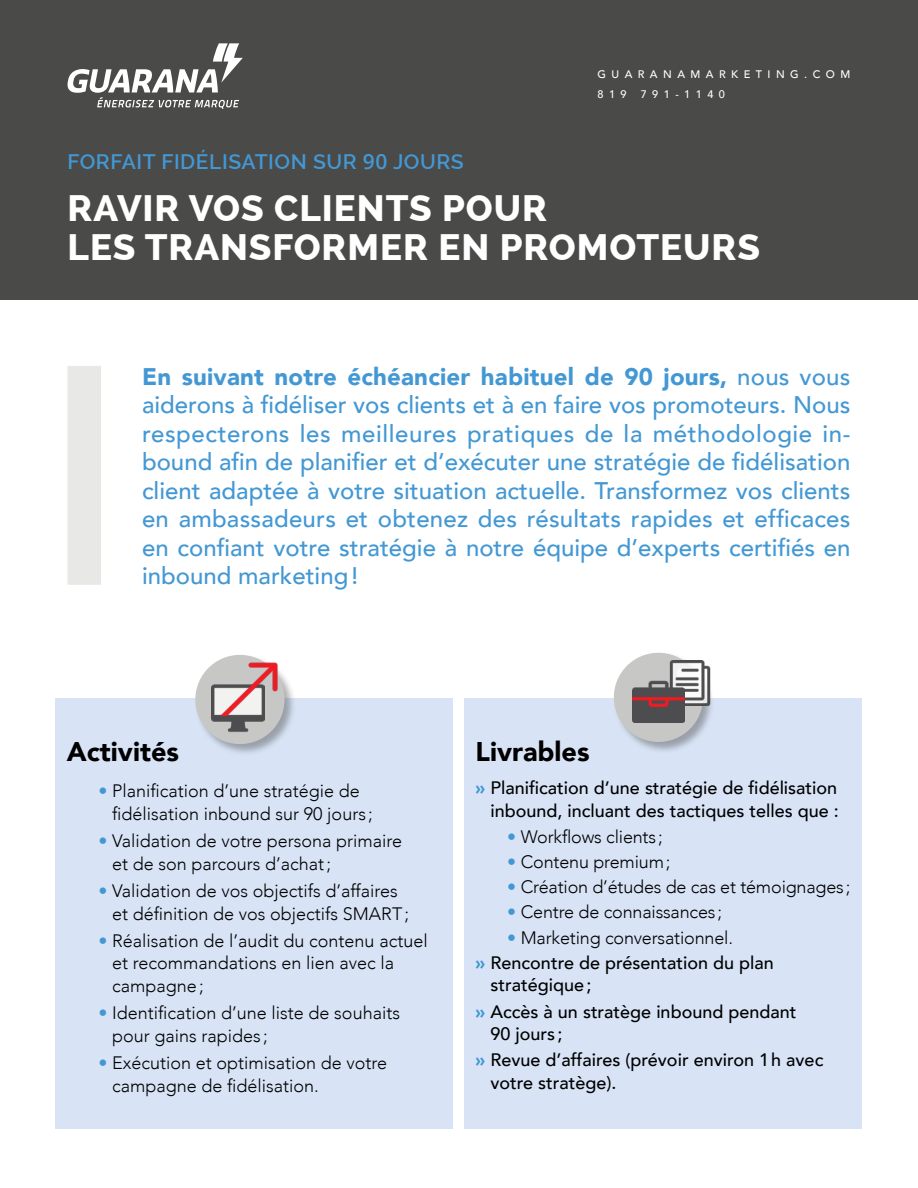
<style>
.page{position:relative;width:918px;height:1188px;background:#fff}
.page>*{position:absolute;margin:0;border:0;box-sizing:border-box;transform-origin:0 0}
.t1{font:800 36.75px/39px "Raleway";letter-spacing:.025em;color:#fff}
.t2{font:900 27px "Avenir";color:#000}
.t3{font:500 24px/28.5px "Avenir";color:#4398d4;text-align:justify}
.t4{font:600 21px "Raleway";letter-spacing:.025em;color:#4398d4}
.t5{font:300 18px/22.5px "Avenir";color:#000}
.t6{font:500 18px/26.2px "Avenir";color:#000}
.t7{font:500 10.95px/20.1px "Avenir";letter-spacing:.5em;color:#fff}
.s1{font-family:"Open Sans"}
.s2{font-weight:900}
.s3{color:#4398d4}
.s4{font-weight:900;color:#4398d4}
.s5{font-weight:300;color:#4398d4}
.s6{font-weight:300}
</style>
<div class="page">
<div style="left:55px;top:698px;width:398px;height:431px;background:#d8e4f6"></div>
<div style="left:464px;top:698px;width:398px;height:431px;background:#d8e4f6"></div>
<div style="left:0;top:0;width:918px;height:300px;background:#4a4a49"></div>
<svg style="left:67px;top:43px;width:176px;height:66px"></svg>
<div style="left:67px;top:366px;width:34px;height:219px;background:#e8e8e7"></div>
<div style="left:194px;top:654px;width:103px;height:102px;background:#4a4a49;opacity:.44"></div>
<div style="left:195px;top:655px;width:90px;height:89px;background:#c7c7c6;border-radius:50%"></div>
<img style="left:211px;top:715px;width:53px;height:20px">
<img style="left:211px;top:654px;width:75px;height:61px">
<div style="left:613px;top:651px;width:102px;height:103px;background:#4a4a49;opacity:.44"></div>
<div style="left:614px;top:653px;width:89px;height:89px;background:#c7c7c6;border-radius:50%"></div>
<img style="left:669px;top:660px;width:43px;height:45px">
<img style="left:632px;top:671px;width:52px;height:52px">
<p class="t7" style="left:598px;top:63px;width:254px">GUARANAMARKETING.COM<br>819</p>
<p class="t7" style="left:641px;top:83px;width:86px">791-1140</p>
<p class="t4" style="left:68px;top:149px;width:398px">FORFAIT FIDÉLISATION SUR <span class="s1">90</span> JOURS</p>
<h1 class="t1" style="left:68px;top:189px;width:694px">RAVIR VOS CLIENTS POUR<br>LES TRANSFORMER EN PROMOTEURS</h1>
<p class="t3" style="left:142px;top:361px;width:710px"><span class="s2">En suivant notre échéancier habituel de 90 jours,</span> nous vous aiderons à fidéliser vos clients et à en faire vos promoteurs. Nous respecterons les meilleures pratiques de la méthodologie in&shy;bound afin de planifier et d’exécuter une stratégie de fidélisation client adaptée à votre situation actuelle. Transformez vos clients en ambassadeurs et obtenez des résultats rapides et efficaces en confiant votre stratégie à notre équipe d’experts certifiés en inbound marketing!</p>
<h2 class="t2" style="left:67px;top:729px;width:114px">Activités</h2>
<p class="t5" style="left:112px;top:780px;width:262px;text-indent:-14px"><span class="s3">•</span> Planification d’une stratégie de fidélisation inbound sur 90 jours ;</p>
<p class="t5" style="left:112px;top:830px;width:292px;text-indent:-14px"><span class="s3">•</span> Validation de votre persona primaire et de son parcours d’achat;</p>
<p class="t5" style="left:112px;top:880px;width:299px;text-indent:-14px"><span class="s3">•</span> Validation de vos objectifs d’affaires et définition de vos objectifs SMART;</p>
<p class="t5" style="left:112px;top:930px;width:317px;text-indent:-14px"><span class="s3">•</span> Réalisation de l’audit du contenu actuel et recommandations en lien avec la campagne;</p>
<p class="t5" style="left:112px;top:1002px;width:289px;text-indent:-14px"><span class="s3">•</span> Identification d’une liste de souhaits pour gains rapides ;</p>
<p class="t5" style="left:112px;top:1052px;width:277px;text-indent:-14px"><span class="s3">•</span> Exécution et optimisation de votre campagne de fidélisation.</p>
<h2 class="t2" style="left:476px;top:729px;width:116px">Livrables</h2>
<p class="t6" style="left:476px;top:776px;width:365px;line-height:22.5px;text-align:right"><span class="s4">»</span> Planification d’une stratégie de fidélisation inbound, incluant des tactiques telles que :</p>
<p class="t5" style="left:507px;top:825px;width:157px"><span class="s3">•</span> Workflows clients;</p>
<p class="t5" style="left:507px;top:851px;width:165px"><span class="s3">•</span> Contenu premium;</p>
<p class="t5" style="left:507px;top:876px;width:345px"><span class="s3">•</span> Création d’études de cas et témoignages;</p>
<p class="t5" style="left:507px;top:901px;width:217px"><span class="s3">•</span> Centre de connaissances;</p>
<p class="t6" style="left:476px;top:924px;width:300px;line-height:25.2px;text-align:center"><span class="s5">•</span> <span class="s6">Marketing conversationnel.<br></span><span class="s4">»</span> Rencontre de présentation du plan</p>
<p class="t6" style="left:476px;top:971px;width:322px;text-indent:15px">stratégique;<br><span class="s4">»</span> Accès à un stratège inbound pendant</p>
<p class="t6" style="left:476px;top:1020px;width:349px;text-indent:15px">90 jours ;<br><span class="s4">»</span> Revue d’affaires (prévoir environ 1h avec</p>
<p class="t6" style="left:491px;top:1069px;width:128px">votre stratège).</p>
</div>
